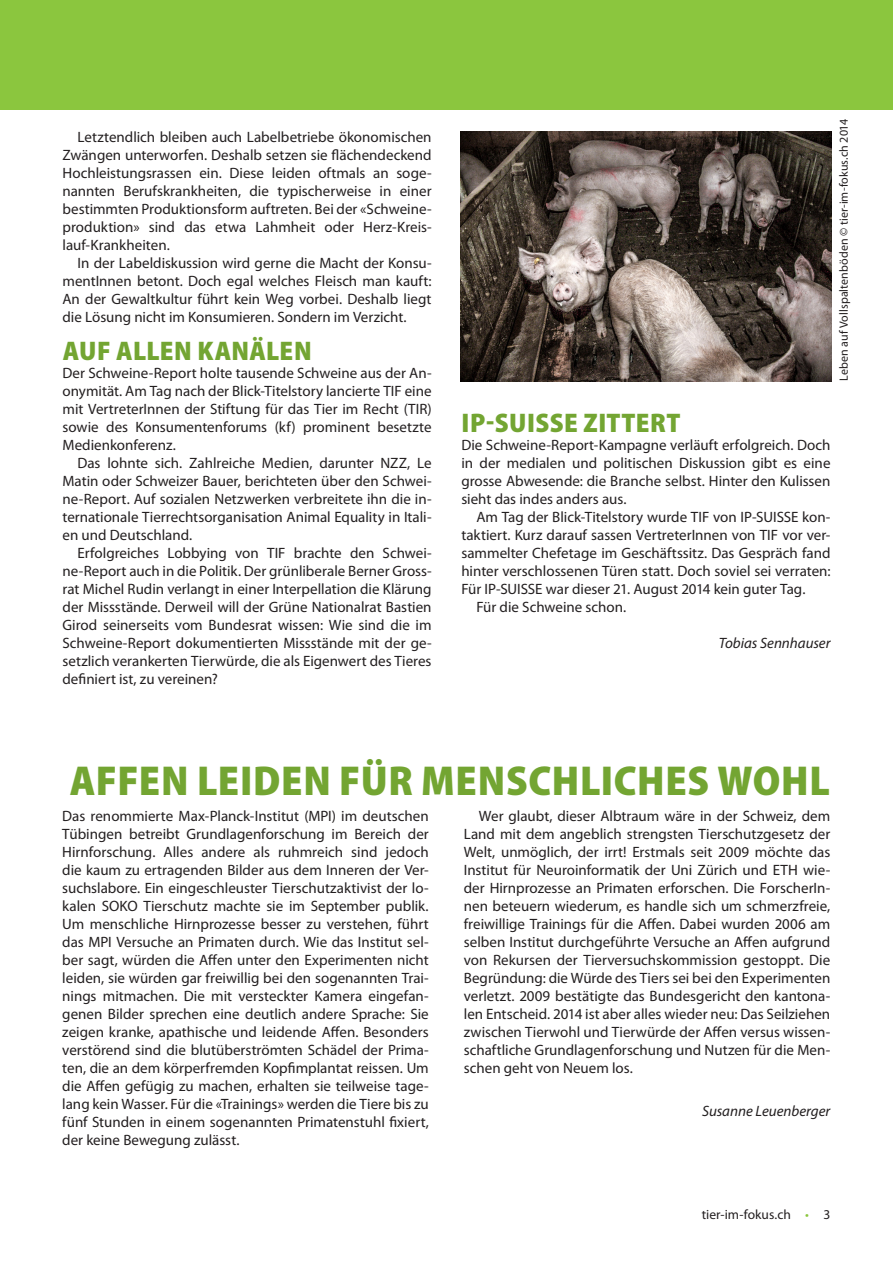
<style>
.page{position:relative;width:893px;height:1263px;background:#fff}
.page>*{position:absolute;margin:0;border:0;box-sizing:border-box;transform-origin:0 0}
.t1{font:900 semi-condensed 42px "Myriad Pro";letter-spacing:.02em;color:#73a532}
.Subheading{font:900 semi-condensed 27px "Myriad Pro";letter-spacing:.015em;color:#73a532}
.Body_2{font:15px/18px "Myriad Pro";color:#231f20;text-align:justify}
.Body_1{font:15px/18px "Myriad Pro";color:#231f20;text-align:justify}
.Name{font:italic 15px "Myriad Pro";letter-spacing:-.005em;color:#231f20}
.t2{font:13.5px "Myriad Pro";letter-spacing:.005em;color:#231f20}
.t3{font:12px "Myriad Pro";letter-spacing:.005em;color:#231f20}
.s1{color:#8bc63e}
</style>
<div class="page">
<div style="left:0;top:0;width:893px;height:110px;background:#8bc63e"></div>
<img style="left:461px;top:131px;width:370px;height:250px">
<p class="Body_2" style="left:63px;top:128px;width:371px;text-indent:15px">Letztendlich bleiben auch Labelbetriebe ökonomischen Zwängen unterworfen. Deshalb setzen sie flächendeckend Hochleistungsrassen ein. Diese leiden oftmals an soge&shy;nannten Berufskrankheiten, die typischerweise in einer bestimmten Produktionsform auftreten. Bei der «Schweine&shy;produktion» sind das etwa Lahmheit oder Herz-Kreis&shy;lauf-Krankheiten.</p>
<p class="Body_2" style="left:63px;top:254px;width:371px;text-indent:15px">In der Labeldiskussion wird gerne die Macht der Konsu&shy;mentInnen betont. Doch egal welches Fleisch man kauft:<br>An der Gewaltkultur führt kein Weg vorbei. Deshalb liegt die Lösung nicht im Konsumieren. Sondern im Verzicht.</p>
<p class="Subheading" style="left:63px;top:333px;width:250px">AUF ALLEN KANÄLEN</p>
<p class="Body_1" style="left:63px;top:364px;width:371px">Der Schweine-Report holte tausende Schweine aus der An&shy;onymität. Am Tag nach der Blick-Titelstory lancierte TIF eine mit VertreterInnen der Stiftung für das Tier im Recht (TIR) sowie des Konsumentenforums (kf) prominent besetzte Medienkonferenz.</p>
<p class="Body_2" style="left:63px;top:454px;width:371px;text-indent:15px">Das lohnte sich. Zahlreiche Medien, darunter NZZ, Le Matin oder Schweizer Bauer, berichteten über den Schwei&shy;ne-Report. Auf sozialen Netzwerken verbreitete ihn die in&shy;ternationale Tierrechtsorganisation Animal Equality in Itali&shy;en und Deutschland.</p>
<p class="Body_2" style="left:63px;top:544px;width:371px;text-indent:15px">Erfolgreiches Lobbying von TIF brachte den Schwei&shy;ne-Report auch in die Politik. Der grünliberale Berner Gross&shy;rat Michel Rudin verlangt in einer Interpellation die Klärung der Missstände. Derweil will der Grüne Nationalrat Bastien Girod seinerseits vom Bundesrat wissen: Wie sind die im Schweine-Report dokumentierten Missstände mit der ge&shy;setzlich verankerten Tierwürde, die als Eigenwert des Tieres definiert ist, zu vereinen?</p>
<p class="t3" style="left:836px;top:381px;width:264px;rotate:-90deg">Leben auf Vollspaltenböden © tier-im-fokus.ch 2014</p>
<p class="Subheading" style="left:462px;top:405px;width:220px">IP-SUISSE ZITTERT</p>
<p class="Body_1" style="left:461px;top:436px;width:371px">Die Schweine-Report-Kampagne verläuft erfolgreich. Doch in der medialen und politischen Diskussion gibt es eine grosse Abwesende: die Branche selbst. Hinter den Kulissen sieht das indes anders aus.</p>
<p class="Body_2" style="left:461px;top:508px;width:371px;text-indent:15px">Am Tag der Blick-Titelstory wurde TIF von IP-SUISSE kon&shy;taktiert. Kurz darauf sassen VertreterInnen von TIF vor ver&shy;sammelter Chefetage im Geschäftssitz. Das Gespräch fand hinter verschlossenen Türen statt. Doch soviel sei verraten:<br>Für IP-SUISSE war dieser 21. August 2014 kein guter Tag.</p>
<p class="Body_2" style="left:476px;top:598px;width:151px">Für die Schweine schon.</p>
<p class="Name" style="left:719px;top:634px;width:113px">Tobias Sennhauser</p>
<p class="t1" style="left:70px;top:753px;width:762px">AFFEN LEIDEN FÜR MENSCHLICHES WOHL</p>
<p class="Body_1" style="left:62px;top:807px;width:368px">Das renommierte Max-Planck-Institut (MPI) im deutschen Tübingen betreibt Grundlagenforschung im Bereich der Hirnforschung. Alles andere als ruhmreich sind jedoch die kaum zu ertragenden Bilder aus dem Inneren der Ver&shy;suchslabore. Ein eingeschleuster Tierschutzaktivist der lo&shy;kalen SOKO Tierschutz machte sie im September publik.<br>Um menschliche Hirnprozesse besser zu verstehen, führt das MPI Versuche an Primaten durch. Wie das Institut sel&shy;ber sagt, würden die Affen unter den Experimenten nicht leiden, sie würden gar freiwillig bei den sogenannten Trai&shy;nings mitmachen. Die mit versteckter Kamera eingefan&shy;genen Bilder sprechen eine deutlich andere Sprache: Sie zeigen kranke, apathische und leidende Affen. Besonders verstörend sind die blutüberströmten Schädel der Prima&shy;ten, die an dem körperfremden Kopfimplantat reissen. Um die Affen gefügig zu machen, erhalten sie teilweise tage&shy;lang kein Wasser. Für die «Trainings» werden die Tiere bis zu fünf Stunden in einem sogenannten Primatenstuhl fixiert, der keine Bewegung zulässt.</p>
<p class="Body_2" style="left:464px;top:807px;width:368px;text-indent:15px">Wer glaubt, dieser Albtraum wäre in der Schweiz, dem Land mit dem angeblich strengsten Tierschutzgesetz der Welt, unmöglich, der irrt! Erstmals seit 2009 möchte das Institut für Neuroinformatik der Uni Zürich und ETH wie&shy;der Hirnprozesse an Primaten erforschen. Die ForscherIn&shy;nen beteuern wiederum, es handle sich um schmerzfreie, freiwillige Trainings für die Affen. Dabei wurden 2006 am selben Institut durchgeführte Versuche an Affen aufgrund von Rekursen der Tierversuchskommission gestoppt. Die Begründung: die Würde des Tiers sei bei den Experimenten verletzt. 2009 bestätigte das Bundesgericht den kantona&shy;len Entscheid. 2014 ist aber alles wieder neu: Das Seilziehen zwischen Tierwohl und Tierwürde der Affen versus wissen&shy;schaftliche Grundlagenforschung und Nutzen für die Men&shy;schen geht von Neuem los.</p>
<p class="Name" style="left:702px;top:1102px;width:130px">Susanne Leuenberger</p>
<p class="t2" style="left:702px;top:1206px;width:130px">tier-im-fokus.ch <span class="s1">•</span> 3</p>
</div>
